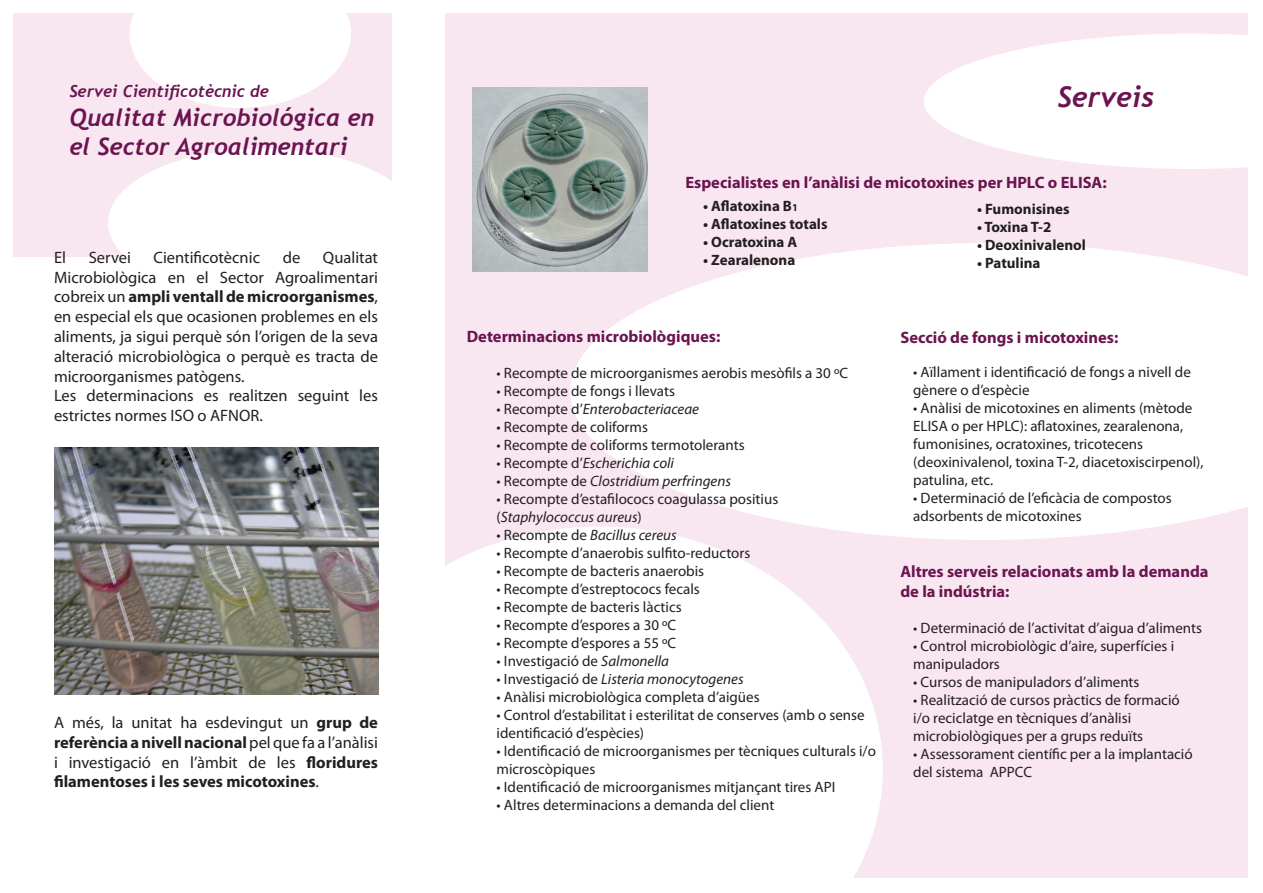
<style>
.page{position:relative;width:1263px;height:893px;background:#fff}
.page>*{position:absolute;margin:0;border:0;box-sizing:border-box;transform-origin:0 0}
.t1{font:italic 700 28.5px "Trebuchet";color:#6b1450}
.t2{font:italic 700 24px/28.8px "Trebuchet";color:#6b1450}
.t3{font:16.5px/19.8px "Myriad Pro";color:#231f20;text-align:justify}
.t4{font:700 16.5px/19.8px "Myriad Pro";color:#6b1450}
.t5{font:italic 700 16.5px "Trebuchet";color:#6b1450}
.t6{font:15px/18px "Myriad Pro";color:#231f20}
.t7{font:italic 15px "Myriad Pro";color:#231f20}
.t8{font:700 15px "Myriad Pro";color:#231f20}
.s1{font-weight:700}
.s2{font-size:10.5px}
.s3{font-style:normal}
.s4{font-style:italic}
</style>
<div class="page">
<div style="left:445px;top:14px;width:802px;height:864px;background:#f8e6f0"></div>
<svg style="left:570px;top:243px;width:678px;height:297px;background:#fefbfc"></svg>
<svg style="left:378px;top:526px;width:505px;height:352px;fill:#fff"></svg>
<svg style="left:924px;top:34px;width:324px;height:135px;fill:#fff"></svg>
<img style="left:473px;top:88px;width:175px;height:183px">
<div style="left:14px;top:14px;width:378px;height:242px;background:#f8e6f0"></div>
<svg style="left:129px;top:13px;width:222px;height:95px"></svg>
<div style="left:108px;top:148px;width:310px;height:149px;background:#fff;border-radius:50%"></div>
<img style="left:54px;top:447px;width:324px;height:248px">
<p class="t5" style="left:69px;top:81px;width:201px">Servei Cientificotècnic de</p>
<h2 class="t2" style="left:69px;top:103px;width:306px">Qualitat Microbiológica en el Sector Agroalimentari</h2>
<p class="t3" style="left:54px;top:247px;width:14px">El</p>
<p class="t3" style="left:89px;top:247px;width:44px">Servei</p>
<p class="t3" style="left:154px;top:247px;width:108px">Cientificotècnic</p>
<p class="t3" style="left:283px;top:247px;width:19px">de</p>
<p class="t3" style="left:54px;top:247px;width:326px;text-align:left;text-indent:269px">Qualitat Microbiològica en el Sector Agroalimentari cobreix un <span class="s1">ampli ventall de microorganismes</span>, en especial els que ocasionen problemes en els aliments, ja sigui perquè són l’origen de la seva alteració microbiològica o perquè es tracta de microorganismes patògens.<br>Les determinacions es realitzen seguint les estrictes normes ISO o AFNOR.</p>
<p class="t3" style="left:54px;top:712px;width:326px">A més, la unitat ha esdevingut un <span class="s1">grup de referència a nivell nacional</span> pel que fa a l’anàlisi i investigació en l’àmbit de les <span class="s1">floridures filamentoses i les seves micotoxines</span>.</p>
<h1 class="t1" style="left:1058px;top:80px;width:98px">Serveis</h1>
<p class="t4" style="left:685px;top:172px;width:423px">Especialistes en l’anàlisi de micotoxines per HPLC o ELISA:</p>
<p class="t8" style="left:703px;top:197px;width:96px">• Aflatoxina B<span class="s2">1</span></p>
<p class="t8" style="left:703px;top:215px;width:126px">• Aflatoxines totals</p>
<p class="t8" style="left:703px;top:233px;width:96px">• Ocratoxina A</p>
<p class="t8" style="left:703px;top:251px;width:94px">• Zearalenona</p>
<p class="t8" style="left:977px;top:199px;width:94px">• Fumonisines</p>
<p class="t8" style="left:977px;top:217px;width:76px">• Toxina T-2</p>
<p class="t8" style="left:977px;top:235px;width:110px">• Deoxinivalenol</p>
<p class="t8" style="left:977px;top:253px;width:65px">• Patulina</p>
<p class="t4" style="left:467px;top:326px;width:255px">Determinacions microbiològiques:</p>
<p class="t6" style="left:497px;top:363px;width:353px">• Recompte de microorganismes aerobis mesòfils a 30 ºC</p>
<p class="t6" style="left:497px;top:381px;width:180px">• Recompte de fongs i llevats</p>
<p class="t7" style="left:497px;top:399px;width:204px"><span class="s3">• Recompte d’</span>Enterobacteriaceae</p>
<p class="t6" style="left:497px;top:417px;width:153px">• Recompte de coliforms</p>
<p class="t6" style="left:497px;top:435px;width:250px">• Recompte de coliforms termotolerants</p>
<p class="t7" style="left:497px;top:453px;width:179px"><span class="s3">• Recompte d’</span>Escherichia coli</p>
<p class="t7" style="left:497px;top:471px;width:236px"><span class="s3">• Recompte de</span> Clostridium perfringens</p>
<p class="t6" style="left:497px;top:489px;width:283px">• Recompte d’estafilococs coagulassa positius (<span class="s4">Staphylococcus aureus</span>)</p>
<p class="t7" style="left:497px;top:525px;width:182px"><span class="s3">• Recompte de</span> Bacillus cereus</p>
<p class="t6" style="left:497px;top:543px;width:255px">• Recompte d’anaerobis sulfito-reductors</p>
<p class="t6" style="left:497px;top:561px;width:209px">• Recompte de bacteris anaerobis</p>
<p class="t6" style="left:497px;top:579px;width:205px">• Recompte d’estreptococs fecals</p>
<p class="t6" style="left:497px;top:597px;width:187px">• Recompte de bacteris làctics</p>
<p class="t6" style="left:497px;top:615px;width:181px">• Recompte d’espores a 30 ºC</p>
<p class="t6" style="left:497px;top:633px;width:181px">• Recompte d’espores a 55 ºC</p>
<p class="t6" style="left:497px;top:651px;width:174px">• Investigació de <span class="s4">Salmonella</span></p>
<p class="t7" style="left:497px;top:669px;width:249px"><span class="s3">• Investigació de</span> Listeria monocytogenes</p>
<p class="t6" style="left:497px;top:687px;width:265px">• Anàlisi microbiològica completa d’aigües</p>
<p class="t6" style="left:497px;top:705px;width:370px">• Control d’estabilitat i esterilitat de conserves (amb o sense identificació d’espècies)</p>
<p class="t6" style="left:497px;top:741px;width:381px">• Identificació de microorganismes per tècniques culturals i/o microscòpiques</p>
<p class="t6" style="left:497px;top:777px;width:340px">• Identificació de microorganismes mitjançant tires API</p>
<p class="t6" style="left:497px;top:795px;width:279px">• Altres determinacions a demanda del client</p>
<p class="t4" style="left:900px;top:327px;width:219px">Secció de fongs i micotoxines:</p>
<p class="t6" style="left:913px;top:363px;width:279px">• Aïllament i identificació de fongs a nivell de gènere o d’espècie</p>
<p class="t6" style="left:913px;top:399px;width:292px">• Anàlisi de micotoxines en aliments (mètode ELISA o per HPLC): aflatoxines, zearalenona, fumonisines, ocratoxines, tricotecens (deoxinivalenol, toxina T-2, diacetoxiscirpenol), patulina, etc.</p>
<p class="t6" style="left:913px;top:489px;width:260px">• Determinació de l’eficàcia de compostos adsorbents de micotoxines</p>
<p class="t4" style="left:900px;top:561px;width:310px">Altres serveis relacionats amb la demanda de la indústria:</p>
<p class="t6" style="left:913px;top:618px;width:290px">• Determinació de l’activitat d’aigua d’aliments</p>
<p class="t6" style="left:913px;top:636px;width:262px">• Control microbiològic d’aire, superfícies i manipuladors</p>
<p class="t6" style="left:913px;top:672px;width:228px">• Cursos de manipuladors d’aliments</p>
<p class="t6" style="left:913px;top:690px;width:268px">• Realització de cursos pràctics de formació i/o reciclatge en tècniques d’anàlisi microbiològiques per a grups reduïts</p>
<p class="t6" style="left:913px;top:744px;width:281px">• Assessorament científic per a la implantació del sistema APPCC</p>
</div>
